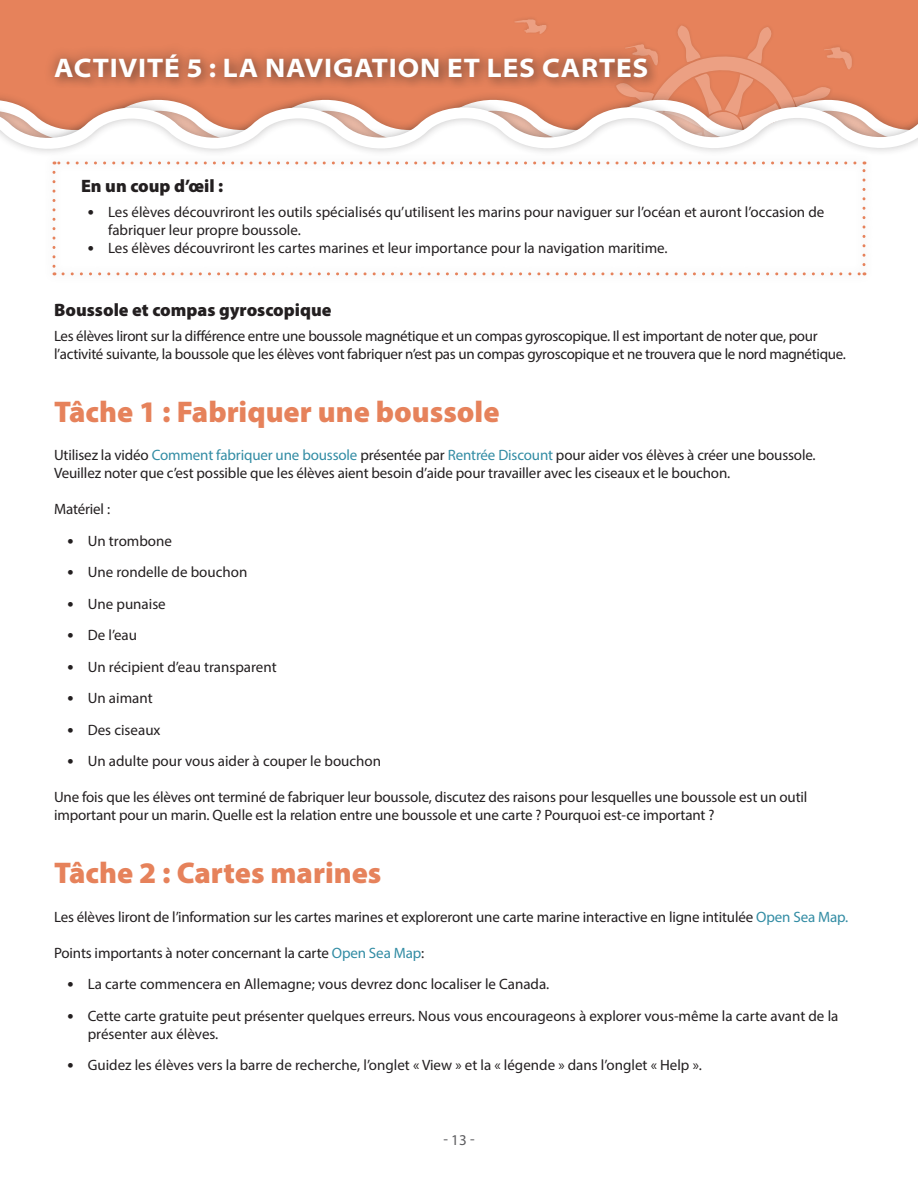
<style>
.page{position:relative;width:918px;height:1188px;background:#fff}
.page>*{position:absolute;margin:0;border:0;box-sizing:border-box;transform-origin:0 0}
.HEAD{font:900 30px "Myriad Pro";color:#e6825b}
.Activity_Head{font:700 semi-expanded 27px "Myriad Pro";letter-spacing:.03em;color:#fff}
.SUBHEAD{font:900 18px "Myriad Pro";color:#231f20}
.BODY{font:15px/18px "Myriad Pro";letter-spacing:-.01em;color:#231f20}
.t1{font:15px "Myriad Pro";color:#5c5c5f}
.s1{font-weight:700;font-size:18px}
.s2{color:#328ca4}
</style>
<div class="page">
<div style="left:0;top:0;width:918px;height:147px;background:#e6825b"></div>
<svg style="left:515px;top:19px;width:32px;height:15px"></svg>
<svg style="left:834px;top:47px;width:18px;height:22px"></svg>
<svg style="left:663px;top:25px;width:167px;height:60px"></svg>
<svg style="left:0;top:92px;width:918px;height:60px"></svg>
<svg style="left:0;top:142px;width:878px;height:134px"></svg>
<div style="left:43px;top:42px;width:616px;height:47px;background:#231f20;opacity:.52"></div>
<p class="Activity_Head" style="left:54px;top:50px;width:596px">ACTIVITÉ 5 : LA NAVIGATION ET LES CARTES</p>
<p class="SUBHEAD" style="left:81px;top:174px;width:144px">En un coup d’œil :</p>
<p class="BODY" style="left:108px;top:202px;width:718px;text-indent:-20px"><span class="s1">•</span> Les élèves découvriront les outils spécialisés qu’utilisent les marins pour naviguer sur l’océan et auront l’occasion de fabriquer leur propre boussole.</p>
<p class="BODY" style="left:88px;top:238px;width:581px"><span class="s1">•</span> Les élèves découvriront les cartes marines et leur importance pour la navigation maritime.</p>
<p class="SUBHEAD" style="left:54px;top:298px;width:279px">Boussole et compas gyroscopique</p>
<p class="BODY" style="left:54px;top:327px;width:793px">Les élèves liront sur la différence entre une boussole magnétique et un compas gyroscopique. Il est important de noter que, pour l’activité suivante, la boussole que les élèves vont fabriquer n’est pas un compas gyroscopique et ne trouvera que le nord magnétique.</p>
<p class="HEAD" style="left:54px;top:392px;width:447px">Tâche 1 : Fabriquer une boussole</p>
<p class="BODY" style="left:54px;top:446px;width:763px">Utilisez la vidéo <span class="s2">Comment fabriquer une boussole</span> présentée par <span class="s2">Rentrée Discount</span> pour aider vos élèves à créer une boussole.<br>Veuillez noter que c’est possible que les élèves aient besoin d’aide pour travailler avec les ciseaux et le bouchon.</p>
<p class="BODY" style="left:54px;top:500px;width:58px">Matériel :</p>
<p class="BODY" style="left:68px;top:531px;width:106px"><span class="s1">•</span> Un trombone</p>
<p class="BODY" style="left:68px;top:563px;width:181px"><span class="s1">•</span> Une rondelle de bouchon</p>
<p class="BODY" style="left:68px;top:594px;width:100px"><span class="s1">•</span> Une punaise</p>
<p class="BODY" style="left:68px;top:626px;width:71px"><span class="s1">•</span> De l’eau</p>
<p class="BODY" style="left:68px;top:657px;width:211px"><span class="s1">•</span> Un récipient d’eau transparent</p>
<p class="BODY" style="left:68px;top:689px;width:87px"><span class="s1">•</span> Un aimant</p>
<p class="BODY" style="left:68px;top:720px;width:95px"><span class="s1">•</span> Des ciseaux</p>
<p class="BODY" style="left:68px;top:752px;width:315px"><span class="s1">•</span> Un adulte pour vous aider à couper le bouchon</p>
<p class="BODY" style="left:54px;top:788px;width:755px">Une fois que les élèves ont terminé de fabriquer leur boussole, discutez des raisons pour lesquelles une boussole est un outil important pour un marin. Quelle est la relation entre une boussole et une carte ? Pourquoi est-ce important ?</p>
<p class="HEAD" style="left:54px;top:853px;width:329px">Tâche 2 : Cartes marines</p>
<p class="BODY" style="left:54px;top:907px;width:796px">Les élèves liront de l’information sur les cartes marines et exploreront une carte marine interactive en ligne intitulée <span class="s2">Open Sea Map.</span></p>
<p class="BODY" style="left:54px;top:943px;width:372px">Points importants à noter concernant la carte <span class="s2">Open Sea Map</span>:</p>
<p class="BODY" style="left:68px;top:975px;width:483px"><span class="s1">•</span> La carte commencera en Allemagne; vous devrez donc localiser le Canada.</p>
<p class="BODY" style="left:88px;top:1006px;width:752px;text-indent:-20px"><span class="s1">•</span> Cette carte gratuite peut présenter quelques erreurs. Nous vous encourageons à explorer vous-même la carte avant de la présenter aux élèves.</p>
<p class="BODY" style="left:68px;top:1056px;width:636px"><span class="s1">•</span> Guidez les élèves vers la barre de recherche, l’onglet « View » et la « légende » dans l’onglet « Help ».</p>
<p class="t1" style="left:443px;top:1131px;width:33px">- 13 -</p>
</div>
